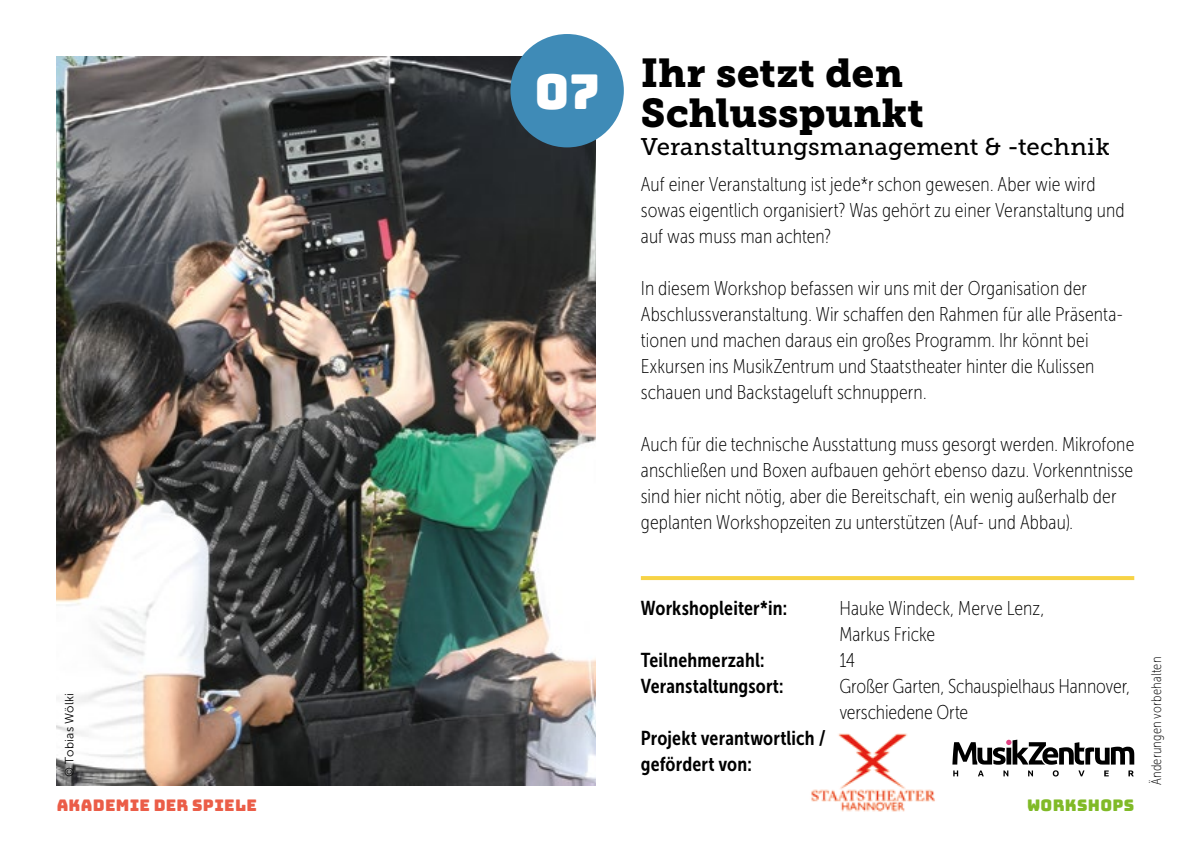
<style>
.page{position:relative;width:1191px;height:842px;background:#fff}
.page>*{position:absolute;margin:0;border:0;box-sizing:border-box;transform-origin:0 0}
.t1{font:48px "Bungee";color:#fff}
.t2{font:40px/40px "Museo Slab 900";letter-spacing:.005em;color:#000}
.t3{font:24px "Museo Slab 500";letter-spacing:.005em;color:#000}
.t4{font:20px/26px "Museo Sans Cond 100";letter-spacing:.005em;color:#000}
.t5{font:20px/26px "Museo Sans Cond 700";letter-spacing:.01em;color:#000}
.t6{font:16px "Bungee";letter-spacing:.02em;color:#eb5d48}
.t7{font:16px "Bungee";letter-spacing:.02em;color:#80ba27}
.t8{font:14px "Museo Sans Cond 100";letter-spacing:.02em;color:#000}
.t9{font:12px "Museo Sans 300";letter-spacing:.02em;color:#000}
</style>
<div class="page">
<img style="left:57px;top:57px;width:538px;height:728px">
<svg style="left:641px;top:576px;width:493px;height:4px;fill:#f7d346"></svg>
<img style="left:811px;top:733px;width:143px;height:79px">
<div style="left:510px;top:34px;width:114px;height:113px;background:#3f8bb7;border-radius:50%"></div>
<svg style="left:952px;top:740px;width:182px;height:36px"></svg>
<h1 class="t1" style="left:534px;top:65px;width:67px">07</h1>
<h2 class="t2" style="left:641px;top:53px;width:284px">Ihr setzt den<br>Schlusspunkt</h2>
<p class="t3" style="left:641px;top:133px;width:470px">Veranstaltungsmanagement &amp; -technik</p>
<p class="t4" style="left:641px;top:171px;width:485px">Auf einer Veranstaltung ist jede*r schon gewesen. Aber wie wird sowas eigentlich organisiert? Was gehört zu einer Veranstaltung und auf was muss man achten?</p>
<p class="t4" style="left:641px;top:275px;width:484px">In diesem Workshop befassen wir uns mit der Organisation der Abschlussveranstaltung. Wir schaffen den Rahmen für alle Präsenta&shy;tionen und machen daraus ein großes Programm. Ihr könnt bei Exkursen ins MusikZentrum und Staatstheater hinter die Kulissen schauen und Backstageluft schnuppern.</p>
<p class="t4" style="left:641px;top:431px;width:495px">Auch für die technische Ausstattung muss gesorgt werden. Mikrofone anschließen und Boxen aufbauen gehört ebenso dazu. Vorkenntnisse sind hier nicht nötig, aber die Bereitschaft, ein wenig außerhalb der geplanten Workshopzeiten zu unterstützen (Auf- und Abbau).</p>
<p class="t9" style="left:63px;top:777px;width:85px;rotate:-90deg">© Tobias Wölki</p>
<p class="t5" style="left:641px;top:595px;width:148px">Workshopleiter*in:</p>
<p class="t4" style="left:839px;top:595px;width:207px">Hauke Windeck, Merve Lenz,<br>Markus Fricke</p>
<p class="t5" style="left:641px;top:647px;width:125px">Teilnehmerzahl:</p>
<p class="t4" style="left:839px;top:647px;width:17px">14</p>
<p class="t5" style="left:641px;top:673px;width:144px">Veranstaltungsort:</p>
<p class="t4" style="left:839px;top:673px;width:292px">Großer Garten, Schauspielhaus Hannover, verschiedene Orte</p>
<p class="t5" style="left:641px;top:725px;width:186px">Projekt verantwortlich / gefördert von:</p>
<p class="t6" style="left:57px;top:796px;width:202px">AKADEMIE DER SPIELE</p>
<p class="t7" style="left:1027px;top:796px;width:109px">WORKSHOPS</p>
<p class="t8" style="left:1148px;top:785px;width:130px;rotate:-90deg">Änderungen vorbehalten</p>
</div>
